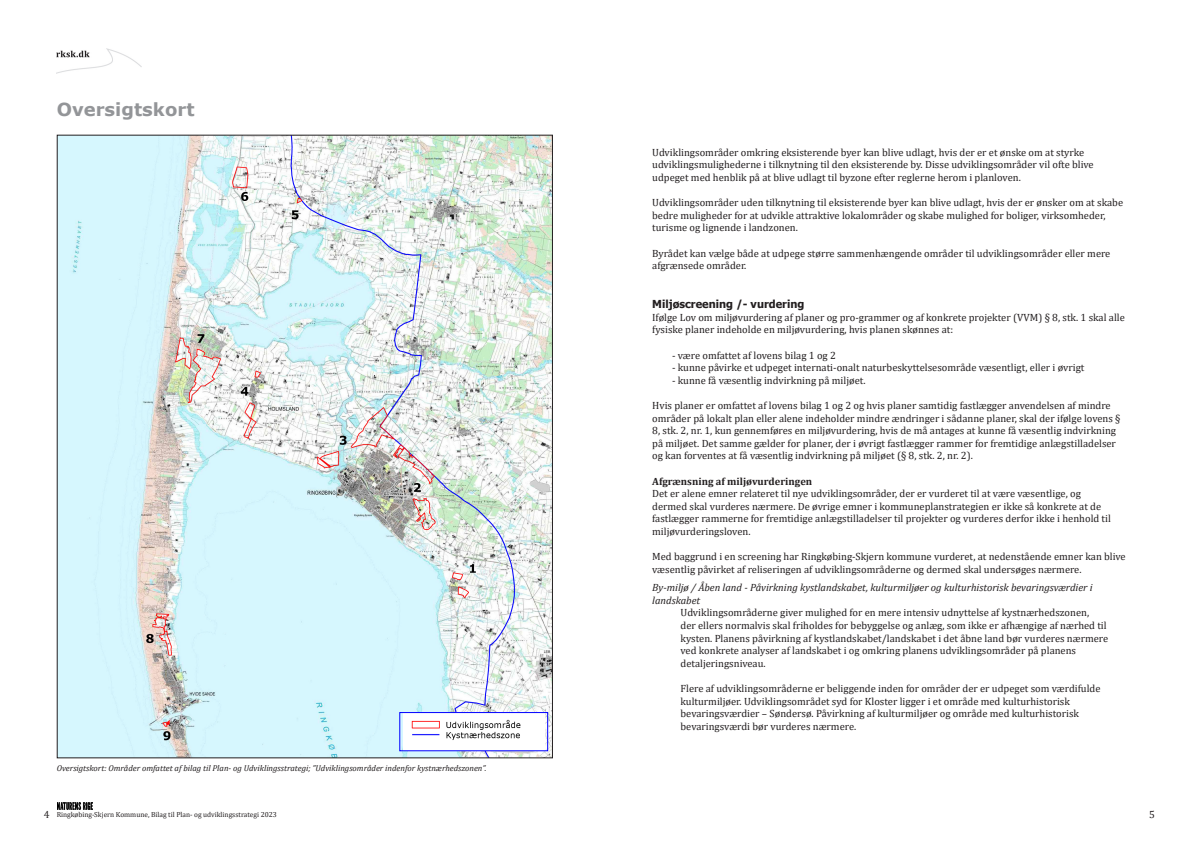
<style>
.page{position:relative;width:1191px;height:842px;background:#fff}
.page>*{position:absolute;margin:0;border:0;box-sizing:border-box;transform-origin:0 0}
.t1{font:700 18px "Verdana";color:#939598}
.Underoverskrift{font:700 11px "Tahoma";color:#231f20}
.Brødtekst{font:10.5px/12.6px "Cambria";color:#231f20}
.fremhævet-kursiv{font:italic 10.5px/12.6px "Cambria";color:#231f20}
.Overskrift_3{font:700 10.5px "Cambria";color:#231f20}
.Billedtekst{font:italic 8.5px "Cambria";color:#231f20}
.t2{font:7.3px "Cambria";color:#231f20}
.s1{font-size:10.5px}
</style>
<div class="page">
<img style="left:57px;top:802px;width:36px;height:7px">
<img style="left:57px;top:48px;width:84px;height:25px">
<img style="left:59px;top:137px;width:491px;height:619px">
<img style="left:403px;top:714px;width:141px;height:35px">
<div style="left:399px;top:712px;width:149px;height:39px;border:1px solid #00f"></div>
<p class="t1" style="left:57px;top:97px;width:139px">Oversigtskort</p>
<p class="Billedtekst" style="left:57px;top:762px;width:431px">Oversigtskort: Områder omfattet af bilag til Plan- og Udviklingsstrategi; ”Udviklingsområder indenfor kystnærhedszonen”.</p>
<p class="Brødtekst" style="left:652px;top:146px;width:443px">Udviklingsområder omkring eksisterende byer kan blive udlagt, hvis der er et ønske om at styrke udviklingsmulighederne i tilknytning til den eksisterende by. Disse udviklingsområder vil ofte blive udpeget med henblik på at blive udlagt til byzone efter reglerne herom i planloven.</p>
<p class="Brødtekst" style="left:652px;top:196px;width:472px">Udviklingsområder uden tilknytning til eksisterende byer kan blive udlagt, hvis der er ønsker om at skabe bedre muligheder for at udvikle attraktive lokalområder og skabe mulighed for boliger, virksomheder, turisme og lignende i landzonen.</p>
<p class="Brødtekst" style="left:652px;top:247px;width:460px">Byrådet kan vælge både at udpege større sammenhængende områder til udviklingsområder eller mere afgrænsede områder.</p>
<p class="Underoverskrift" style="left:652px;top:296px;width:154px">Miljøscreening /- vurdering</p>
<p class="Brødtekst" style="left:652px;top:311px;width:474px">Ifølge Lov om miljøvurdering af planer og pro-grammer og af konkrete projekter (VVM) § 8, stk. 1 skal alle fysiske planer indeholde en miljøvurdering, hvis planen skønnes at:</p>
<p class="Brødtekst" style="left:672px;top:349px;width:165px">- være omfattet af lovens bilag 1 og 2</p>
<p class="Brødtekst" style="left:672px;top:361px;width:414px">- kunne påvirke et udpeget internati-onalt naturbeskyttelsesområde væsentligt, eller i øvrigt</p>
<p class="Brødtekst" style="left:672px;top:374px;width:195px">- kunne få væsentlig indvirkning på miljøet.</p>
<p class="Brødtekst" style="left:652px;top:399px;width:470px">Hvis planer er omfattet af lovens bilag 1 og 2 og hvis planer samtidig fastlægger anvendelsen af mindre områder på lokalt plan eller alene indeholder mindre ændringer i sådanne planer, skal der ifølge lovens § 8, stk. 2, nr. 1, kun gennemføres en miljøvurdering, hvis de må antages at kunne få væsentlig indvirkning på miljøet. Det samme gælder for planer, der i øvrigt fastlægger rammer for fremtidige anlægstilladelser og kan forventes at få væsentlig indvirkning på miljøet (§ 8, stk. 2, nr. 2).</p>
<p class="Overskrift_3" style="left:652px;top:474px;width:162px">Afgrænsning af miljøvurderingen</p>
<p class="Brødtekst" style="left:652px;top:487px;width:460px">Det er alene emner relateret til nye udviklingsområder, der er vurderet til at være væsentlige, og dermed skal vurderes nærmere. De øvrige emner i kommuneplanstrategien er ikke så konkrete at de fastlægger rammerne for fremtidige anlægstilladelser til projekter og vurderes derfor ikke i henhold til miljøvurderingsloven.</p>
<p class="Brødtekst" style="left:652px;top:550px;width:475px">Med baggrund i en screening har Ringkøbing-Skjern kommune vurderet, at nedenstående emner kan blive væsentlig påvirket af reliseringen af udviklingsområderne og dermed skal undersøges nærmere.</p>
<p class="fremhævet-kursiv" style="left:652px;top:581px;width:442px">By-miljø / Åben land - Påvirkning kystlandskabet, kulturmiljøer og kulturhistorisk bevaringsværdier i landskabet</p>
<p class="Brødtekst" style="left:680px;top:606px;width:429px">Udviklingsområderne giver mulighed for en mere intensiv udnyttelse af kystnærhedszonen,<br>der ellers normalvis skal friholdes for bebyggelse og anlæg, som ikke er afhængige af nærhed til kysten. Planens påvirkning af kystlandskabet/landskabet i det åbne land bør vurderes nærmere ved konkrete analyser af landskabet i og omkring planens udviklingsområder på planens detaljeringsniveau.</p>
<p class="Brødtekst" style="left:680px;top:682px;width:421px">Flere af udviklingsområderne er beliggende inden for områder der er udpeget som værdifulde kulturmiljøer. Udviklingsområdet syd for Kloster ligger i et område med kulturhistorisk bevaringsværdier – Søndersø. Påvirkning af kulturmiljøer og område med kulturhistorisk bevaringsværdi bør vurderes nærmere.</p>
<p class="t2" style="left:44px;top:810px;width:235px"><span class="s1">4</span> Ringkøbing-Skjern Kommune, Bilag til Plan- og udviklingsstrategi 2023</p>
<p class="Brødtekst" style="left:1149px;top:807px;width:7px">5</p>
</div>
